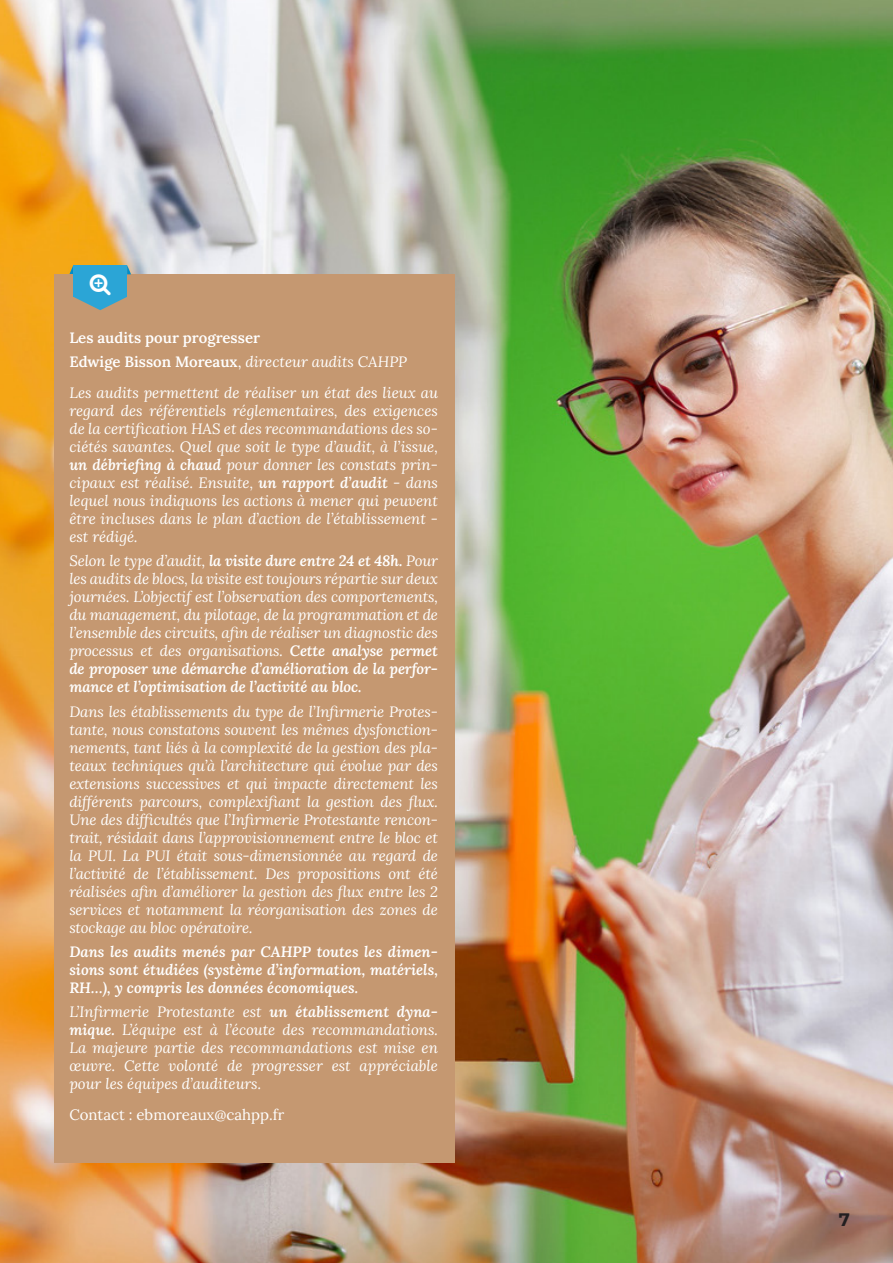
<style>
.page{position:relative;width:893px;height:1263px;background:#fff}
.page>*{position:absolute;margin:0;border:0;box-sizing:border-box;transform-origin:0 0}
.t1{font:700 18px "Montserrat";color:#231f20}
.t2{font:italic 15px/18px "Lora";letter-spacing:-.01em;color:#fff;text-align:justify}
.t3{font:italic 600 15px/18px "Lora";color:#fff;text-align:justify}
.t4{font:600 15px/24.5px "Lora";color:#fff}
.t5{font:15px "Lora";color:#fff}
.s1{font-weight:400}
.s2{font-weight:400;font-style:italic}
.s3{font-weight:600}
</style>
<div class="page">
<img style="left:0;top:0;width:893px;height:1263px">
<div style="left:54px;top:274px;width:400px;height:889px;background:#c59871"></div>
<svg style="left:69px;top:265px;width:62px;height:45px"></svg>
<p class="t4" style="left:69px;top:325px;width:339px">Les audits pour progresser<br>Edwige Bisson Moreaux<span class="s1">,</span> <span class="s2">directeur audits CAHPP</span></p>
<p class="t2" style="left:69px;top:383px;width:370px">Les audits permettent de réaliser un état des lieux au regard des référentiels réglementaires, des exigences de la certification HAS et des recommandations des so&shy;ciétés savantes. Quel que soit le type d’audit, à l’issue, <span class="s3">un débriefing à chaud</span> pour donner les constats prin&shy;cipaux est réalisé. Ensuite, <span class="s3">un rapport d’audit</span> - dans lequel nous indiquons les actions à mener qui peuvent être incluses dans le plan d’action de l’établissement - est rédigé.</p>
<p class="t2" style="left:69px;top:551px;width:370px">Selon le type d’audit, <span class="s3">la visite dure entre 24 et 48h.</span> Pour les audits de blocs, la visite est toujours répartie sur deux journées. L’objectif est l’observation des comportements, du management, du pilotage, de la programmation et de l’ensemble des circuits, afin de réaliser un diagnostic des processus et des organisations. <span class="s3">Cette analyse permet de proposer une démarche d’amélioration de la perfor&shy;mance et l’optimisation de l’activité au bloc.</span></p>
<p class="t2" style="left:69px;top:702px;width:370px">Dans les établissements du type de l’Infirmerie Protes&shy;tante, nous constatons souvent les mêmes dysfonction&shy;nements, tant liés à la complexité de la gestion des pla&shy;teaux techniques qu’à l’architecture qui évolue par des extensions successives et qui impacte directement les différents parcours, complexifiant la gestion des flux.<br>Une des difficultés que l’Infirmerie Protestante rencon&shy;trait, résidait dans l’approvisionnement entre le bloc et la PUI. La PUI était sous-dimensionnée au regard de l’activité de l’établissement. Des propositions ont été réalisées afin d’améliorer la gestion des flux entre les 2 services et notamment la réorganisation des zones de stockage au bloc opératoire.</p>
<p class="t3" style="left:69px;top:944px;width:370px">Dans les audits menés par CAHPP toutes les dimen&shy;sions sont étudiées (système d’information, matériels, RH…), y compris les données économiques.</p>
<p class="t2" style="left:69px;top:1003px;width:370px">L’Infirmerie Protestante est <span class="s3">un établissement dyna&shy;mique.</span> L’équipe est à l’écoute des recommandations.<br>La majeure partie des recommandations est mise en œuvre. Cette volonté de progresser est appréciable pour les équipes d’auditeurs.</p>
<p class="t5" style="left:69px;top:1103px;width:216px">Contact : ebmoreaux@cahpp.fr</p>
<p class="t1" style="left:839px;top:1210px;width:13px">7</p>
</div>
